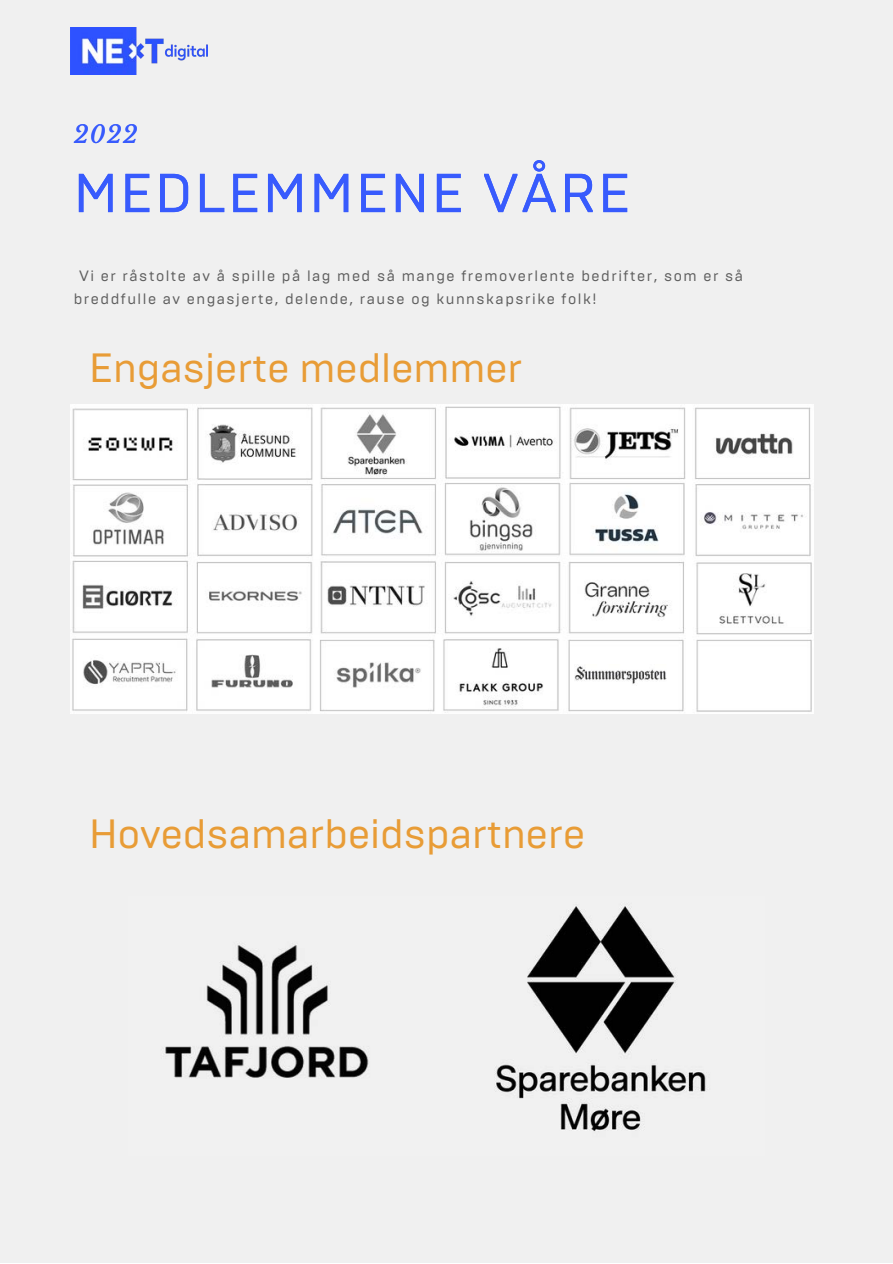
<style>
.page{position:relative;width:893px;height:1264px;background:#fff}
.page>*{position:absolute;margin:0;border:0;box-sizing:border-box;transform-origin:0 0}
.t1{font:54.6px "Brutal Type";letter-spacing:.05em;color:#385bfd}
.t2{font:40.8px "Brutal Type";color:#e89c36}
.t3{font:italic 23.85px "Libre Baskerville";color:#385bfd}
.t4{font:15px/23.5px "Brutal Type";letter-spacing:.1em;color:#5e5e5e}
</style>
<div class="page">
<div style="left:0;top:0;width:892px;height:1262px;background:#f0f0f0"></div>
<img style="left:71px;top:27px;width:136px;height:47px">
<img style="left:71px;top:404px;width:742px;height:309px">
<img style="left:165px;top:906px;width:541px;height:225px">
<img style="left:574px;top:664px;width:96px;height:21px">
<h3 class="t3" style="left:74px;top:120px;width:66px">2022</h3>
<h1 class="t1" style="left:74px;top:160px;width:558px">MEDLEMMENE VÅRE</h1>
<p class="t4" style="left:74px;top:264px;width:670px;text-indent:5px">Vi er råstolte av å spille på lag med så mange fremoverlente bedrifter, som er så breddfulle av engasjerte, delende, rause og kunnskapsrike folk!</p>
<h2 class="t2" style="left:89px;top:343px;width:435px">Engasjerte medlemmer</h2>
<h2 class="t2" style="left:89px;top:808px;width:497px">Hovedsamarbeidspartnere</h2>
</div>
